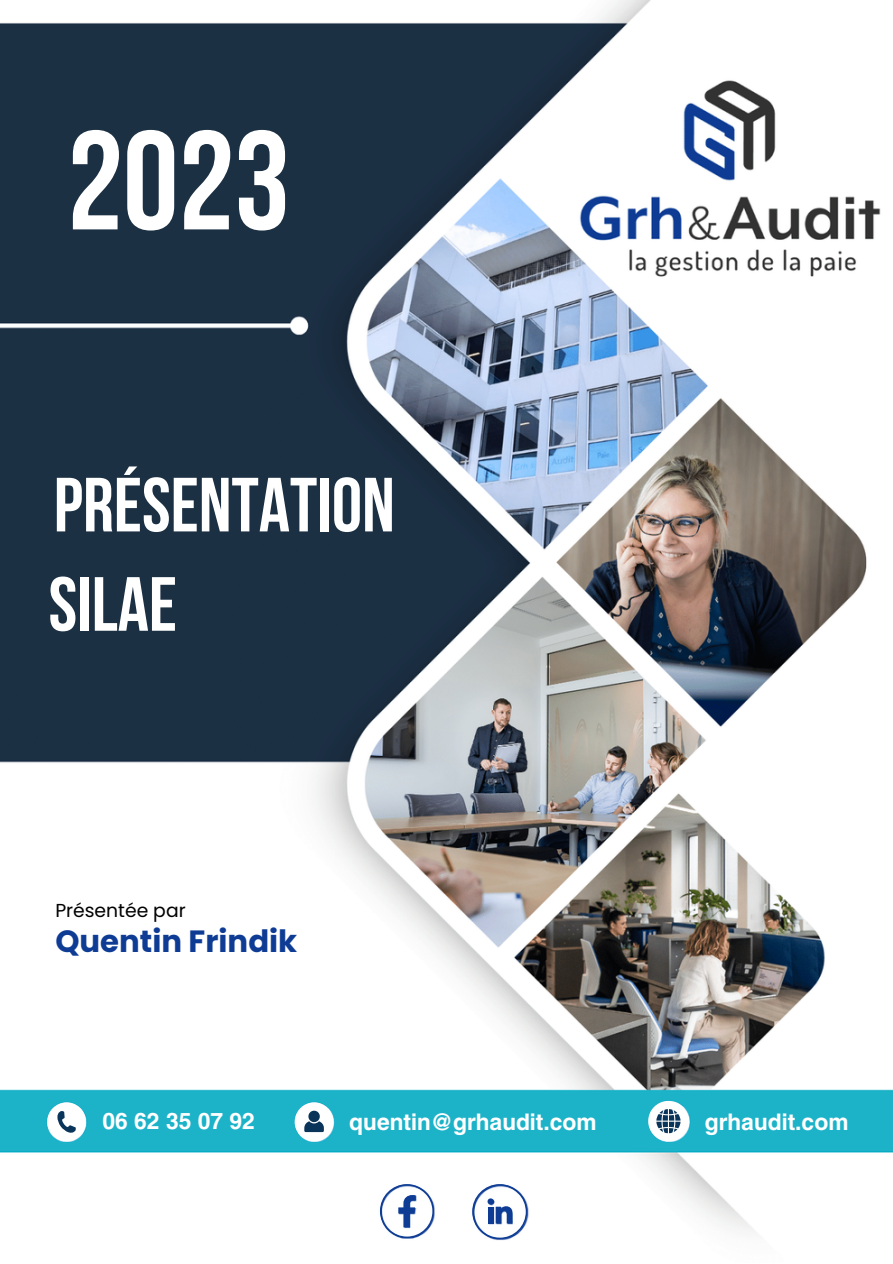
<style>
.page{position:relative;width:893px;height:1264px;background:#fff}
.page>*{position:absolute;margin:0;border:0;box-sizing:border-box;transform-origin:0 0}
.t1{font:700 140.4px "Bebas Neue";color:#fff}
.t2{font:700 76.5px "Bebas Neue";color:#fff}
.t3{font:700 30.75px "Poppins";color:#0e3c95}
.t4{font:700 22.65px "Helios";color:#fff}
.t5{font:18.75px "Poppins";color:#000}
</style>
<div class="page">
<img style="left:0;top:0;width:892px;height:1241px">
<svg style="left:47px;top:1102px;width:39px;height:39px"></svg>
<svg style="left:648px;top:1100px;width:40px;height:41px"></svg>
<svg style="left:295px;top:1102px;width:38px;height:39px"></svg>
<svg style="left:380px;top:1184px;width:54px;height:54px"></svg>
<svg style="left:472px;top:1184px;width:55px;height:55px"></svg>
<p class="t1" style="left:67px;top:124px;width:224px">2023</p>
<p class="t2" style="left:54px;top:474px;width:342px">PRÉSENTATION</p>
<p class="t2" style="left:49px;top:573px;width:130px">SILAE</p>
<p class="t5" style="left:55px;top:897px;width:132px">Présentée par</p>
<p class="t3" style="left:55px;top:919px;width:243px">Quentin Frindik</p>
<p class="t4" style="left:102px;top:1106px;width:154px">06 62 35 07 92</p>
<p class="t4" style="left:349px;top:1107px;width:249px">quentin@grhaudit.com</p>
<p class="t4" style="left:704px;top:1107px;width:145px">grhaudit.com</p>
</div>
